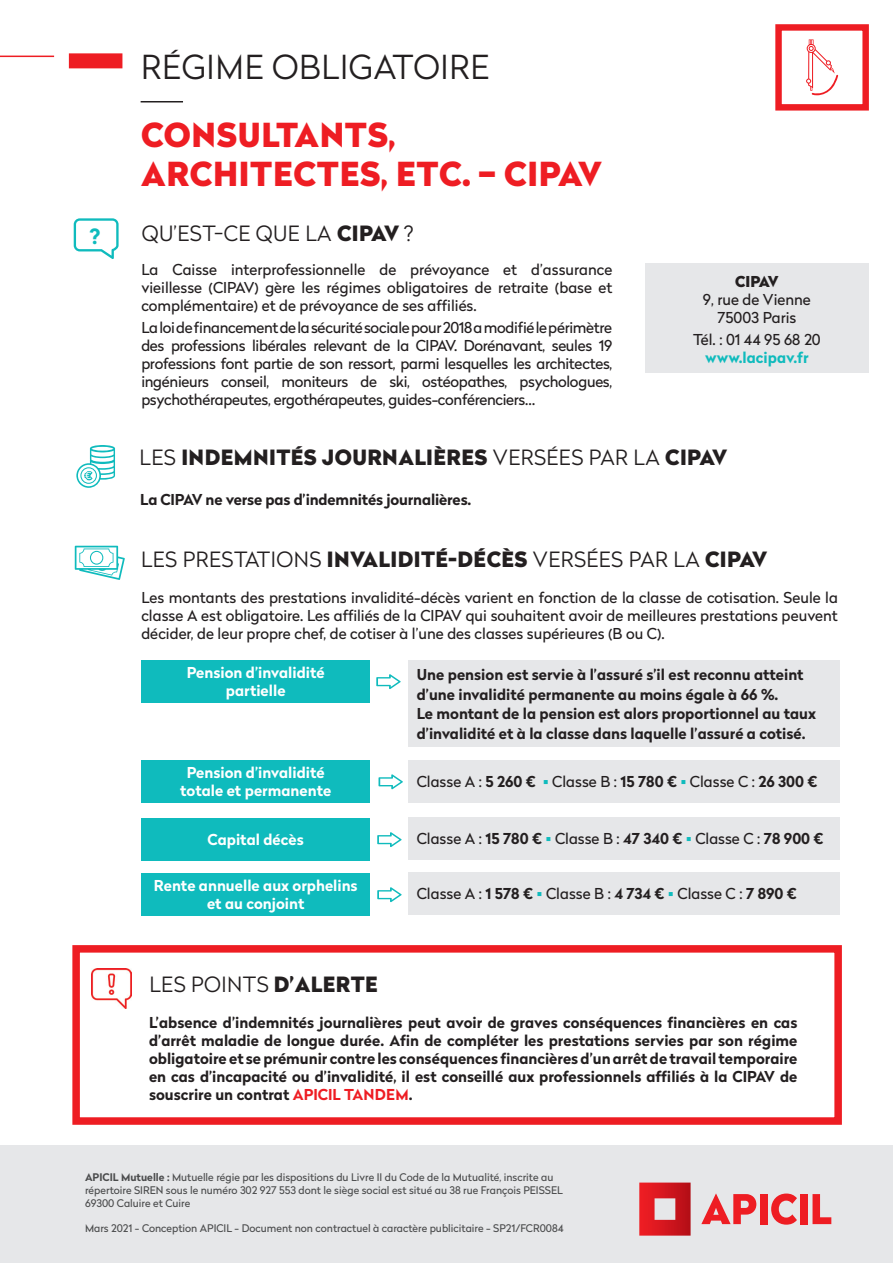
<style>
.page{position:relative;width:893px;height:1263px;background:#fff}
.page>*{position:absolute;margin:0;border:0;box-sizing:border-box;transform-origin:0 0}
.t1{font:900 33px/39.6px "Radikal";letter-spacing:.02em;color:#ee1d23}
.t2{font:300 33px "Radikal";letter-spacing:.02em;color:#231f20}
.t3{font:300 21px "Radikal";letter-spacing:.02em;color:#231f20}
.t4{font:900 21px "Radikal";letter-spacing:.02em;color:#231f20}
.t5{font:700 21px "Radikal";color:#0fbbbd}
.t6{font:15px/18px "Radikal";color:#231f20;text-align:justify}
.t7{font:700 15px/18px "Radikal";color:#231f20;text-align:justify}
.t8{font:700 15px/18px "Radikal";color:#fff;text-align:center}
.t9{font:700 15px "Radikal";color:#0fbbbd}
.t10{font:900 15px "Radikal";letter-spacing:-.055em;color:#231f20}
.t11{font:10.5px/12.6px "Radikal";color:#4b4c4d}
.t12{font:9.75px "Radikal";color:#fff}
.s1{font-weight:900}
.s2{font-weight:300}
.s3{font-weight:700}
.s4{color:#0fbbbd}
.s5{color:#ee1d23}
</style>
<div class="page">
<div style="left:775px;top:24px;width:94px;height:87px;border:6px solid #ee1d23"></div>
<div style="left:69px;top:53px;width:53px;height:15px;background:#ee1d23"></div>
<hr style="left:0;top:56px;width:54px;height:1px;background:#ee1d23">
<hr style="left:141px;top:101px;width:42px;height:1px;background:#231f20">
<svg style="left:74px;top:218px;width:45px;height:41px"></svg>
<svg style="left:76px;top:445px;width:39px;height:43px"></svg>
<svg style="left:75px;top:546px;width:50px;height:34px"></svg>
<div style="left:72px;top:945px;width:770px;height:180px;border:8px solid #ee1d23"></div>
<img style="left:92px;top:968px;width:40px;height:40px">
<div style="left:645px;top:263px;width:224px;height:110px;background:#e6e7e9"></div>
<svg style="left:376px;top:674px;width:25px;height:15px"></svg>
<div style="left:141px;top:660px;width:229px;height:43px;background:#0fbbbd"></div>
<div style="left:408px;top:660px;width:432px;height:87px;background:#e6e7e9"></div>
<div style="left:408px;top:760px;width:432px;height:42px;background:#e6e7e9"></div>
<div style="left:141px;top:760px;width:229px;height:42px;background:#0fbbbd"></div>
<svg style="left:378px;top:774px;width:25px;height:15px"></svg>
<div style="left:141px;top:818px;width:229px;height:42px;background:#0fbbbd"></div>
<div style="left:141px;top:873px;width:229px;height:42px;background:#0fbbbd"></div>
<svg style="left:377px;top:832px;width:25px;height:15px"></svg>
<svg style="left:377px;top:887px;width:25px;height:15px"></svg>
<div style="left:408px;top:817px;width:432px;height:43px;background:#e6e7e9"></div>
<div style="left:408px;top:872px;width:432px;height:43px;background:#e6e7e9"></div>
<svg style="left:806px;top:39px;width:32px;height:56px"></svg>
<div style="left:0;top:1146px;width:893px;height:117px;background:#e6e7e9"></div>
<svg style="left:639px;top:1182px;width:52px;height:53px;background:#d63d43"></svg>
<svg style="left:701px;top:1193px;width:55px;height:31px"></svg>
<div style="left:760px;top:1194px;width:7px;height:30px;background:#ee1d23"></div>
<svg style="left:771px;top:1193px;width:26px;height:32px"></svg>
<div style="left:800px;top:1194px;width:7px;height:30px;background:#ee1d23"></div>
<svg style="left:812px;top:1194px;width:19px;height:30px"></svg>
<h1 class="t2" style="left:141px;top:44px;width:349px">RÉGIME OBLIGATOIRE</h1>
<h1 class="t1" style="left:141px;top:115px;width:462px">CONSULTANTS,<br>ARCHITECTES, ETC. – CIPAV</h1>
<h2 class="t5" style="left:90px;top:221px;width:13px">?</h2>
<h2 class="t3" style="left:142px;top:219px;width:273px">QU’EST-CE QUE LA <span class="s1">CIPAV</span> ?</h2>
<p class="t6" style="left:141px;top:260px;width:472px">La Caisse interprofessionnelle de prévoyance et d’assurance vieillesse (CIPAV) gère les régimes obligatoires de retraite (base et complémentaire) et de prévoyance de ses affiliés.</p>
<p class="t6" style="left:141px;top:318px;width:472px">La loi de financement de la sécurité sociale pour 2018 a modifié le périmètre des professions libérales relevant de la CIPAV. Dorénavant, seules 19 professions font partie de son ressort, parmi lesquelles les architectes, ingénieurs conseil, moniteurs de ski, ostéopathes, psychologues, psychothérapeutes, ergothérapeutes, guides-conférenciers…</p>
<p class="t10" style="left:735px;top:270px;width:45px">CIPAV</p>
<p class="t6" style="left:703px;top:290px;width:109px;text-align:center">9, rue de Vienne<br>75003 Paris</p>
<p class="t6" style="left:693px;top:330px;width:129px">Tél. : 01 44 95 68 20</p>
<p class="t9" style="left:705px;top:346px;width:105px">www.lacipav.fr</p>
<p class="t12" style="left:85px;top:469px;width:8px">€</p>
<h2 class="t4" style="left:140px;top:442px;width:589px"><span class="s2">LES</span> INDEMNITÉS JOURNALIÈRES <span class="s2">VERSÉES PAR LA</span> CIPAV</h2>
<p class="t7" style="left:140px;top:490px;width:333px">La CIPAV ne verse pas d’indemnités journalières.</p>
<h2 class="t3" style="left:141px;top:544px;width:628px">LES PRESTATIONS <span class="s1">INVALIDITÉ-DÉCÈS</span> VERSÉES PAR LA <span class="s1">CIPAV</span></h2>
<p class="t6" style="left:141px;top:588px;width:698px">Les montants des prestations invalidité-décès varient en fonction de la classe de cotisation. Seule la classe A est obligatoire. Les affiliés de la CIPAV qui souhaitent avoir de meilleures prestations peuvent décider, de leur propre chef, de cotiser à l’une des classes supérieures (B ou C).</p>
<p class="t8" style="left:187px;top:663px;width:139px">Pension d’invalidité partielle</p>
<p class="t7" style="left:417px;top:664px;width:401px;line-height:19.5px;text-align:left">Une pension est servie à l’assuré s’il est reconnu atteint d’une invalidité permanente au moins égale à 66 %.<br>Le montant de la pension est alors proportionnel au taux d’invalidité et à la classe dans laquelle l’assuré a cotisé.</p>
<p class="t6" style="left:417px;top:772px;width:402px">Classe A : <span class="s3">5 260 €</span> <span class="s4">▪</span> Classe B : <span class="s3">15 780 €</span> <span class="s4">▪</span> Classe C : <span class="s3">26 300 €</span></p>
<p class="t8" style="left:180px;top:763px;width:153px">Pension d’invalidité totale et permanente</p>
<p class="t8" style="left:208px;top:830px;width:98px">Capital décès</p>
<p class="t8" style="left:154px;top:876px;width:205px">Rente annuelle aux orphelins et au conjoint</p>
<p class="t6" style="left:417px;top:829px;width:408px">Classe A : <span class="s3">15 780 €</span> <span class="s4">▪</span> Classe B : <span class="s3">47 340 €</span> <span class="s4">▪</span> Classe C : <span class="s3">78 900 €</span></p>
<p class="t6" style="left:417px;top:884px;width:382px">Classe A : <span class="s3">1 578 €</span> <span class="s4">▪</span> Classe B : <span class="s3">4 734 €</span> <span class="s4">▪</span> Classe C : <span class="s3">7 890 €</span></p>
<h2 class="t3" style="left:149px;top:969px;width:230px">LES POINTS <span class="s1">D’ALERTE</span></h2>
<p class="t7" style="left:149px;top:1013px;width:650px">L’absence d’indemnités journalières peut avoir de graves conséquences financières en cas d’arrêt maladie de longue durée. Afin de compléter les prestations servies par son régime obligatoire et se prémunir contre les conséquences financières d’un arrêt de travail temporaire en cas d’incapacité ou d’invalidité, il est conseillé aux professionnels affiliés à la CIPAV de souscrire un contrat <span class="s5">APICIL TANDEM</span>.</p>
<p class="t11" style="left:85px;top:1171px;width:479px"><span class="s3">APICIL Mutuelle :</span> Mutuelle régie par les dispositions du Livre II du Code de la Mutualité, inscrite au répertoire SIREN sous le numéro 302 927 553 dont le siège social est situé au 38 rue François PEISSEL<br>69300 Caluire et Cuire</p>
<p class="t11" style="left:85px;top:1221px;width:480px">Mars 2021 - Conception APICIL - Document non contractuel à caractère publicitaire - SP21/FCR0084</p>
</div>
